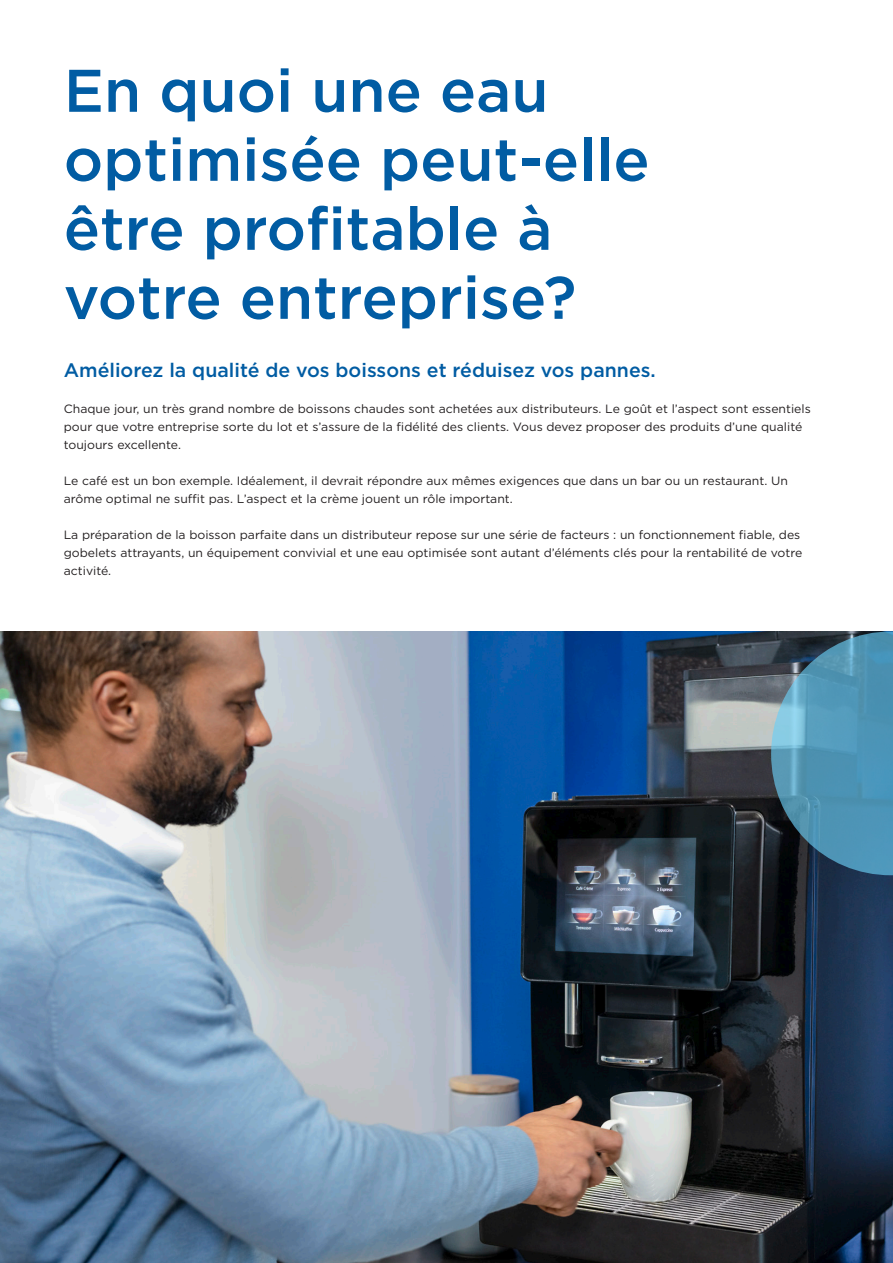
<style>
.page{position:relative;width:893px;height:1263px;background:#fff}
.page>*{position:absolute;margin:0;border:0;box-sizing:border-box;transform-origin:0 0}
.t1{font:500 60px/69px "Gotham";color:#015ca3}
.t2{font:500 19.5px "Gotham";color:#015ca3}
.t3{font:12px/18px "Gotham";color:#231f20}
</style>
<div class="page">
<img style="left:0;top:631px;width:893px;height:632px">
<svg style="left:771px;top:631px;width:122px;height:244px;background:#4a839e"></svg>
<h1 class="t1" style="left:64px;top:55px;width:587px">En quoi une eau optimisée peut-elle être profitable à votre entreprise?</h1>
<h2 class="t2" style="left:64px;top:357px;width:593px">Améliorez la qualité de vos boissons et réduisez vos pannes.</h2>
<p class="t3" style="left:64px;top:399px;width:749px">Chaque jour, un très grand nombre de boissons chaudes sont achetées aux distributeurs. Le goût et l’aspect sont essentiels pour que votre entreprise sorte du lot et s’assure de la fidélité des clients. Vous devez proposer des produits d’une qualité toujours excellente.</p>
<p class="t3" style="left:64px;top:471px;width:726px">Le café est un bon exemple. Idéalement, il devrait répondre aux mêmes exigences que dans un bar ou un restaurant. Un arôme optimal ne suffit pas. L’aspect et la crème jouent un rôle important.</p>
<p class="t3" style="left:64px;top:525px;width:740px">La préparation de la boisson parfaite dans un distributeur repose sur une série de facteurs : un fonctionnement fiable, des gobelets attrayants, un équipement convivial et une eau optimisée sont autant d’éléments clés pour la rentabilité de votre activité.</p>
</div>
